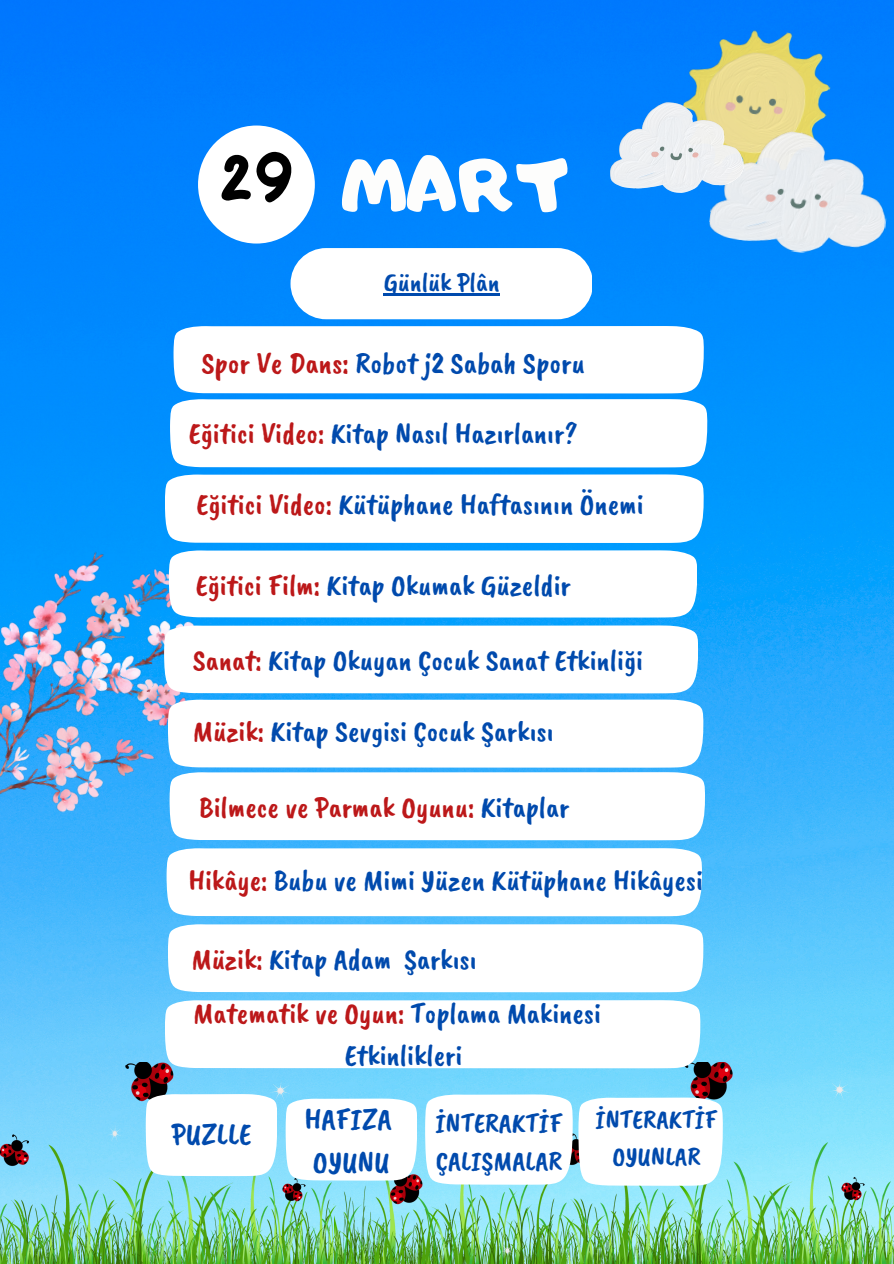
<style>
.page{position:relative;width:894px;height:1264px;background:#fff}
.page>*{position:absolute;margin:0;border:0;box-sizing:border-box;transform-origin:0 0}
.t1{font:73.95px "Adigiana Toybox";color:#fdfdfc}
.t2{font:30.75px/42.8px "Caveat Brush";color:#004aad}
.t3{font:30.6px "Caveat Brush";color:#004aad}
.t4{font:30px/41.7px "Caveat Brush";color:#004aad;text-align:center}
.t5{font:30px "Caveat Brush";color:#bc1819}
.t6{font:27.75px/38.2px "Caveat Brush";color:#004aad}
.t7{font:27px "Caveat Brush";color:#004aad}
.t8{font:26.55px/37.2px "Caveat Brush";color:#004aad;text-align:center}
.s1{color:#bc1819}
.s2{color:#004aad}
</style>
<div class="page">
<img style="left:0;top:0;width:893px;height:1062px">
<div style="left:198px;top:125px;width:117px;height:118px;background:#fff;border-radius:50%"></div>
<img style="left:337px;top:1062px;width:556px;height:201px">
<img style="left:676px;top:22px;width:159px;height:102px">
<img style="left:707px;top:124px;width:186px;height:136px">
<img style="left:610px;top:102px;width:133px;height:90px">
<img style="left:0;top:1062px;width:337px;height:201px">
<img style="left:0;top:527px;width:245px;height:300px">
<div style="left:290px;top:248px;width:302px;height:71px;background:#fff;border-radius:36px"></div>
<hr style="left:383px;top:293px;width:116px;height:2px;background:#004aad">
<svg style="left:173px;top:326px;width:530px;height:67px"></svg>
<svg style="left:165px;top:474px;width:538px;height:69px"></svg>
<svg style="left:146px;top:1094px;width:131px;height:82px"></svg>
<svg style="left:425px;top:1094px;width:147px;height:90px"></svg>
<svg style="left:578px;top:1097px;width:144px;height:88px"></svg>
<svg style="left:285px;top:1098px;width:132px;height:82px"></svg>
<svg style="left:170px;top:399px;width:537px;height:68px"></svg>
<svg style="left:164px;top:625px;width:533px;height:68px"></svg>
<svg style="left:169px;top:550px;width:527px;height:67px"></svg>
<svg style="left:168px;top:699px;width:536px;height:141px"></svg>
<svg style="left:165px;top:1000px;width:535px;height:68px"></svg>
<svg style="left:166px;top:848px;width:535px;height:68px"></svg>
<svg style="left:168px;top:924px;width:535px;height:68px"></svg>
<h1 class="t1" style="left:219px;top:136px;width:353px"><sup>29</sup> MART</h1>
<p class="t7" style="left:383px;top:265px;width:117px">Günlük Plân</p>
<p class="t3" style="left:201px;top:343px;width:385px"><span class="s1">Spor Ve Dans:</span> Robot j2 Sabah Sporu</p>
<p class="t4" style="left:189px;top:412px;width:390px"><span class="s1">Eğitici Video:</span> Kitap Nasıl Hazırlanır?</p>
<p class="t4" style="left:196px;top:483px;width:448px"><span class="s1">Eğitici Video:</span> Kütüphane Haftasının Önemi</p>
<p class="t4" style="left:196px;top:564px;width:376px"><span class="s1">Eğitici Film:</span> Kitap Okumak Güzeldir</p>
<p class="t4" style="left:193px;top:639px;width:451px"><span class="s1">Sanat:</span> Kitap Okuyan Çocuk Sanat Etkinliği</p>
<p class="t4" style="left:193px;top:710px;width:362px"><span class="s1">Müzik:</span> Kitap Sevgisi Çocuk Şarkısı</p>
<p class="t5" style="left:199px;top:787px;width:371px">Bilmece ve Parmak Oyunu: <span class="s2">Kitaplar</span></p>
<p class="t4" style="left:188px;top:859px;width:515px"><span class="s1">Hikâye:</span> Bubu ve Mimi Yüzen Kütüphane Hikâyesi</p>
<p class="t4" style="left:191px;top:937px;width:286px"><span class="s1">Müzik:</span> Kitap Adam Şarkısı</p>
<p class="t4" style="left:193px;top:992px;width:409px"><span class="s1">Matematik ve Oyun:</span> Toplama Makinesi<br>Etkinlikleri</p>
<p class="t2" style="left:171px;top:1112px;width:81px">PUZLLE</p>
<p class="t2" style="left:304px;top:1097px;width:89px">HAFIZA<br>OYUNU</p>
<p class="t8" style="left:595px;top:1100px;width:123px">İNTERAKTİF<br>OYUNLAR</p>
<p class="t6" style="left:435px;top:1103px;width:129px">İNTERAKTİF<br>ÇALIŞMALAR</p>
</div>
